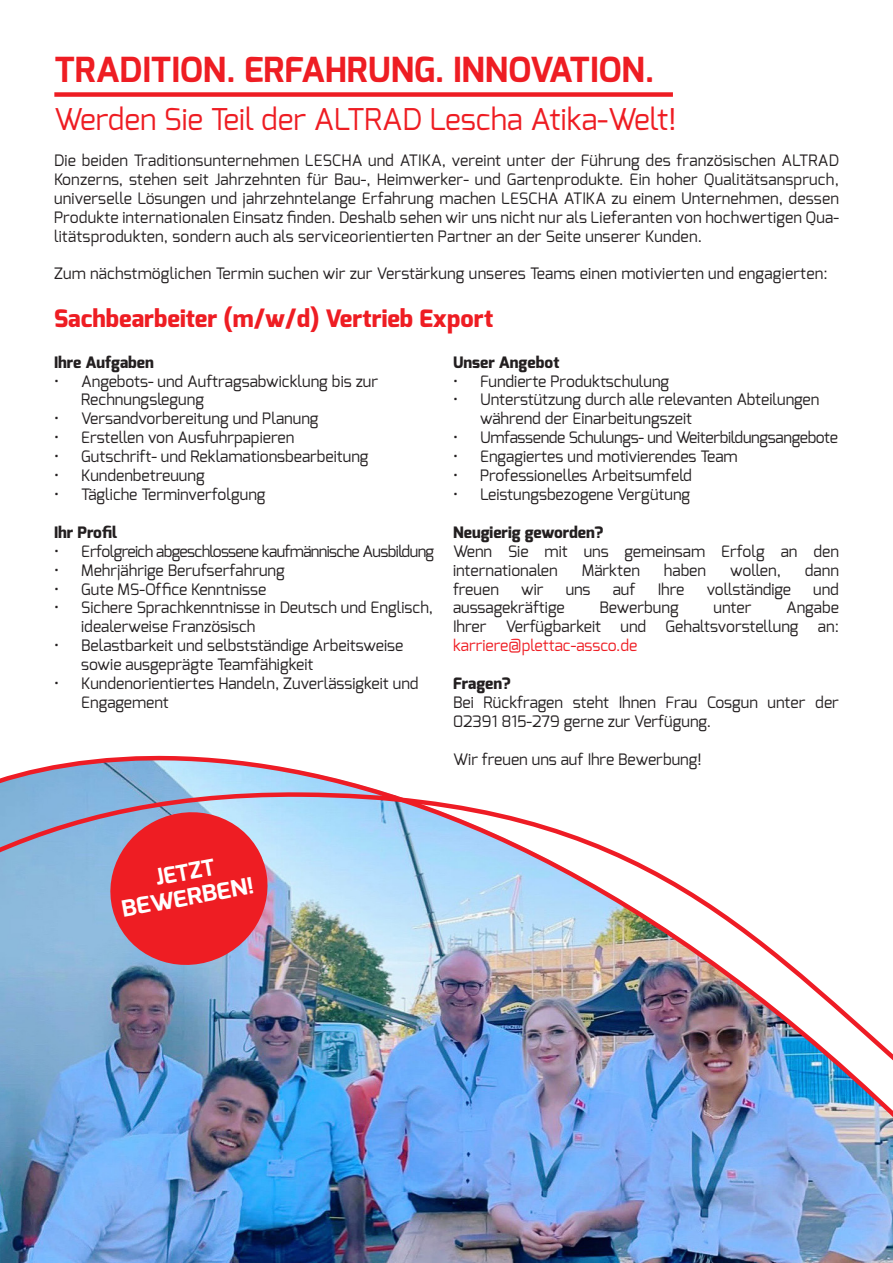
<style>
.page{position:relative;width:893px;height:1263px;background:#fff}
.page>*{position:absolute;margin:0;border:0;box-sizing:border-box;transform-origin:0 0}
.t1{font:700 34.5px "Exo";color:#ee1d23}
.t2{font:30px "Exo";color:#ee1d23}
.t3{font:800 24px "Exo";color:#ee1d23}
.t4{font:700 22.5px/25px "Exo";color:#fff;text-align:center}
.t5{font:15.75px/18.9px "Exo";color:#231f20}
.t6{font:800 15.75px "Exo";color:#231f20}
.t7{font:15.75px "Exo";letter-spacing:-.04em;color:#231f20}
.t8{font:15.75px "Exo";letter-spacing:-.02em;color:#231f20}
.t9{font:15.75px "Exo";color:#ee1d23}
</style>
<div class="page">
<img style="left:0;top:755px;width:893px;height:508px">
<img style="left:0;top:787px;width:893px;height:331px">
<div style="left:54px;top:92px;width:619px;height:5px;background:#ee1d23"></div>
<svg style="left:99px;top:801px;width:180px;height:175px"></svg>
<h1 class="t1" style="left:54px;top:47px;width:601px">TRADITION. ERFAHRUNG. INNOVATION.</h1>
<h2 class="t2" style="left:54px;top:100px;width:624px">Werden Sie Teil der ALTRAD Lescha Atika-Welt!</h2>
<p class="t5" style="left:54px;top:151px;width:786px;text-align:justify">Die beiden Traditionsunternehmen LESCHA und ATIKA, vereint unter der Führung des französischen ALTRAD Konzerns, stehen seit Jahrzehnten für Bau-, Heimwerker- und Gartenprodukte. Ein hoher Qualitätsanspruch, universelle Lösungen und jahrzehntelange Erfahrung machen LESCHA ATIKA zu einem Unternehmen, dessen Produkte internationalen Einsatz finden. Deshalb sehen wir uns nicht nur als Lieferanten von hochwertigen Qua&shy;litätsprodukten, sondern auch als serviceorientierten Partner an der Seite unserer Kunden.</p>
<p class="t5" style="left:54px;top:264px;width:775px">Zum nächstmöglichen Termin suchen wir zur Verstärkung unseres Teams einen motivierten und engagierten:</p>
<h3 class="t3" style="left:54px;top:303px;width:441px">Sachbearbeiter (m/w/d) Vertrieb Export</h3>
<p class="t6" style="left:453px;top:352px;width:108px">Unser Angebot</p>
<p class="t5" style="left:453px;top:371px;width:218px">• Fundierte Produktschulung</p>
<p class="t5" style="left:480px;top:390px;width:341px;text-indent:-27px">• Unterstützung durch alle relevanten Abteilungen während der Einarbeitungszeit</p>
<p class="t8" style="left:453px;top:427px;width:387px">• Umfassende Schulungs- und Weiterbildungsangebote</p>
<p class="t5" style="left:453px;top:447px;width:286px">• Engagiertes und motivierendes Team</p>
<p class="t5" style="left:453px;top:466px;width:240px">• Professionelles Arbeitsumfeld</p>
<p class="t5" style="left:453px;top:485px;width:239px">• Leistungsbezogene Vergütung</p>
<p class="t6" style="left:453px;top:522px;width:152px">Neugierig geworden?</p>
<p class="t5" style="left:453px;top:541px;width:387px">Wenn Sie mit uns gemeinsam Erfolg an den internationalen</p>
<p class="t6" style="left:54px;top:352px;width:101px">Ihre Aufgaben</p>
<p class="t5" style="left:81px;top:371px;width:298px;text-indent:-27px">• Angebots- und Auftragsabwicklung bis zur<br>Rechnungslegung</p>
<p class="t5" style="left:54px;top:409px;width:266px">• Versandvorbereitung und Planung</p>
<p class="t5" style="left:54px;top:428px;width:242px">• Erstellen von Ausfuhrpapieren</p>
<p class="t5" style="left:54px;top:447px;width:316px">• Gutschrift- und Reklamationsbearbeitung</p>
<p class="t5" style="left:54px;top:466px;width:152px">• Kundenbetreuung</p>
<p class="t5" style="left:54px;top:485px;width:213px">• Tägliche Terminverfolgung</p>
<p class="t6" style="left:54px;top:522px;width:64px">Ihr Profil</p>
<p class="t7" style="left:54px;top:541px;width:382px">• Erfolgreich abgeschlossene kaufmännische Ausbildung</p>
<p class="t5" style="left:54px;top:560px;width:232px">• Mehrjährige Berufserfahrung</p>
<p class="t5" style="left:54px;top:579px;width:214px">• Gute MS-Office Kenntnisse</p>
<p class="t5" style="left:81px;top:598px;width:353px;text-indent:-27px">• Sichere Sprachkenntnisse in Deutsch und Englisch, idealerweise Französisch</p>
<p class="t5" style="left:81px;top:636px;width:324px;text-indent:-27px">• Belastbarkeit und selbstständige Arbeitsweise sowie ausgeprägte Teamfähigkeit</p>
<p class="t5" style="left:81px;top:674px;width:339px;text-indent:-27px">• Kundenorientiertes Handeln, Zuverlässigkeit und<br>Engagement</p>
<p class="t5" style="left:582px;top:560px;width:60px">Märkten</p>
<p class="t5" style="left:664px;top:560px;width:44px">haben</p>
<p class="t5" style="left:730px;top:560px;width:52px">wollen,</p>
<p class="t5" style="left:805px;top:560px;width:36px">dann</p>
<p class="t5" style="left:453px;top:579px;width:47px">freuen</p>
<p class="t5" style="left:521px;top:579px;width:24px">wir</p>
<p class="t5" style="left:566px;top:579px;width:26px">uns</p>
<p class="t5" style="left:613px;top:579px;width:25px">auf</p>
<p class="t5" style="left:658px;top:579px;width:28px">Ihre</p>
<p class="t5" style="left:707px;top:579px;width:86px">vollständige</p>
<p class="t5" style="left:813px;top:579px;width:27px">und</p>
<p class="t5" style="left:453px;top:598px;width:113px">aussagekräftige</p>
<p class="t5" style="left:599px;top:598px;width:81px">Bewerbung</p>
<p class="t5" style="left:713px;top:598px;width:39px">unter</p>
<p class="t5" style="left:453px;top:598px;width:387px;text-align:right">Angabe<br>Ihrer Verfügbarkeit und Gehaltsvorstellung an:</p>
<p class="t9" style="left:453px;top:635px;width:186px">karriere@plettac-assco.de</p>
<p class="t6" style="left:453px;top:673px;width:59px">Fragen?</p>
<p class="t5" style="left:453px;top:693px;width:387px">Bei Rückfragen steht Ihnen Frau Cosgun unter der<br>02391 815-279 gerne zur Verfügung.</p>
<p class="t5" style="left:453px;top:749px;width:250px">Wir freuen uns auf Ihre Bewerbung!</p>
<h3 class="t4" style="left:115px;top:872px;width:136px;rotate:-10deg">JETZT<br>BEWERBEN!</h3>
</div>
